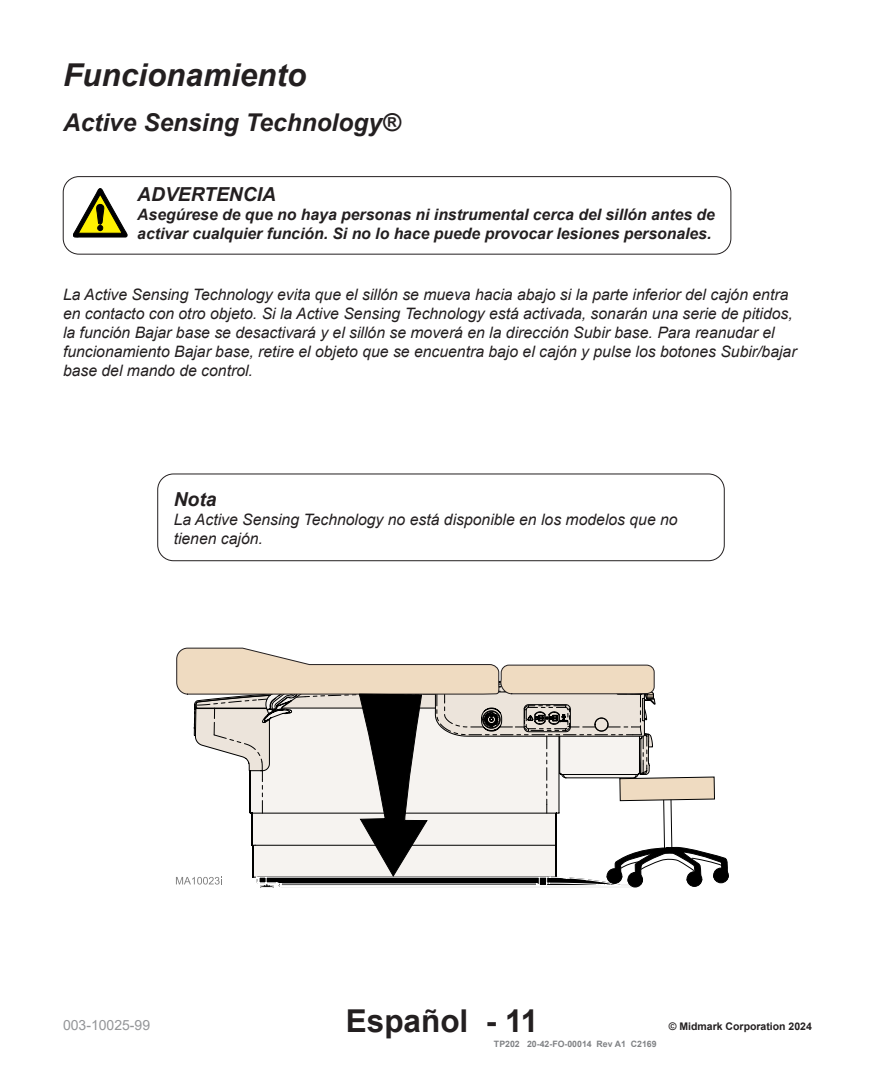
<style>
.page{position:relative;width:882px;height:1071px;background:#fff}
.page>*{position:absolute;margin:0;border:0;box-sizing:border-box;transform-origin:0 0}
.Main_Headings_ES{font:italic 700 31.5px "Arial";color:#231f20}
.Title_Box{font:700 31.5px "Arial";color:#231f20}
.Sub_Headings_ES{font:italic 700 24.5px "Arial";color:#231f20}
.Caution_-_Equip_Alert{font:italic 700 19.25px "Arial";color:#231f20}
.Note{font:italic 700 19.25px "Arial";color:#231f20}
.Body_Text{font:italic 15.75px/18.9px "Arial";color:#231f20}
.Caution_-_Equp_Alert__body_lines{font:italic 700 15.75px/18.9px "Arial";color:#231f20}
.Caution_-_Equp_Alert__body_lines-2{font:italic 15.75px/18.9px "Arial";color:#231f20}
.t1{font:14px "Arial";color:#939598}
.t2{font:700 10.5px "Arial";color:#231f20}
.Black_Box_White_Text{font:700 8.75px "Arial";color:#808285}
</style>
<div class="page">
<div style="left:158px;top:474px;width:566px;height:87px;border:1px solid #231f20;border-radius:16px"></div>
<svg style="left:176px;top:647px;width:553px;height:241px"></svg>
<div style="left:63px;top:176px;width:668px;height:78px;border:1px solid #231f20;border-radius:16px"></div>
<svg style="left:73px;top:188px;width:54px;height:49px"></svg>
<p class="Main_Headings_ES" style="left:63px;top:54px;width:245px">Funcionamiento</p>
<p class="Sub_Headings_ES" style="left:63px;top:106px;width:339px">Active Sensing Technology®</p>
<p class="Caution_-_Equip_Alert" style="left:137px;top:181px;width:140px">ADVERTENCIA</p>
<p class="Caution_-_Equp_Alert__body_lines" style="left:137px;top:205px;width:579px">Asegúrese de que no haya personas ni instrumental cerca del sillón antes de activar cualquier función. Si no lo hace puede provocar lesiones personales.</p>
<p class="Body_Text" style="left:63px;top:285px;width:735px">La Active Sensing Technology evita que el sillón se mueva hacia abajo si la parte inferior del cajón entra en contacto con otro objeto. Si la Active Sensing Technology está activada, sonarán una serie de pitidos, la función Bajar base se desactivará y el sillón se moverá en la dirección Subir base. Para reanudar el funcionamiento Bajar base, retire el objeto que se encuentra bajo el cajón y pulse los botones Subir/bajar base del mando de control.</p>
<p class="Note" style="left:174px;top:486px;width:44px">Nota</p>
<p class="Caution_-_Equp_Alert__body_lines-2" style="left:174px;top:510px;width:505px">La Active Sensing Technology no está disponible en los modelos que no tienen cajón.</p>
<p class="t1" style="left:63px;top:1015px;width:89px">003-10025-99</p>
<p class="Title_Box" style="left:346px;top:999px;width:194px">Español - 11</p>
<p class="Black_Box_White_Text" style="left:494px;top:1038px;width:164px">TP202 20-42-FO-00014 Rev A1 C2169</p>
<p class="t2" style="left:669px;top:1019px;width:145px">© Midmark Corporation 2024</p>
</div>
